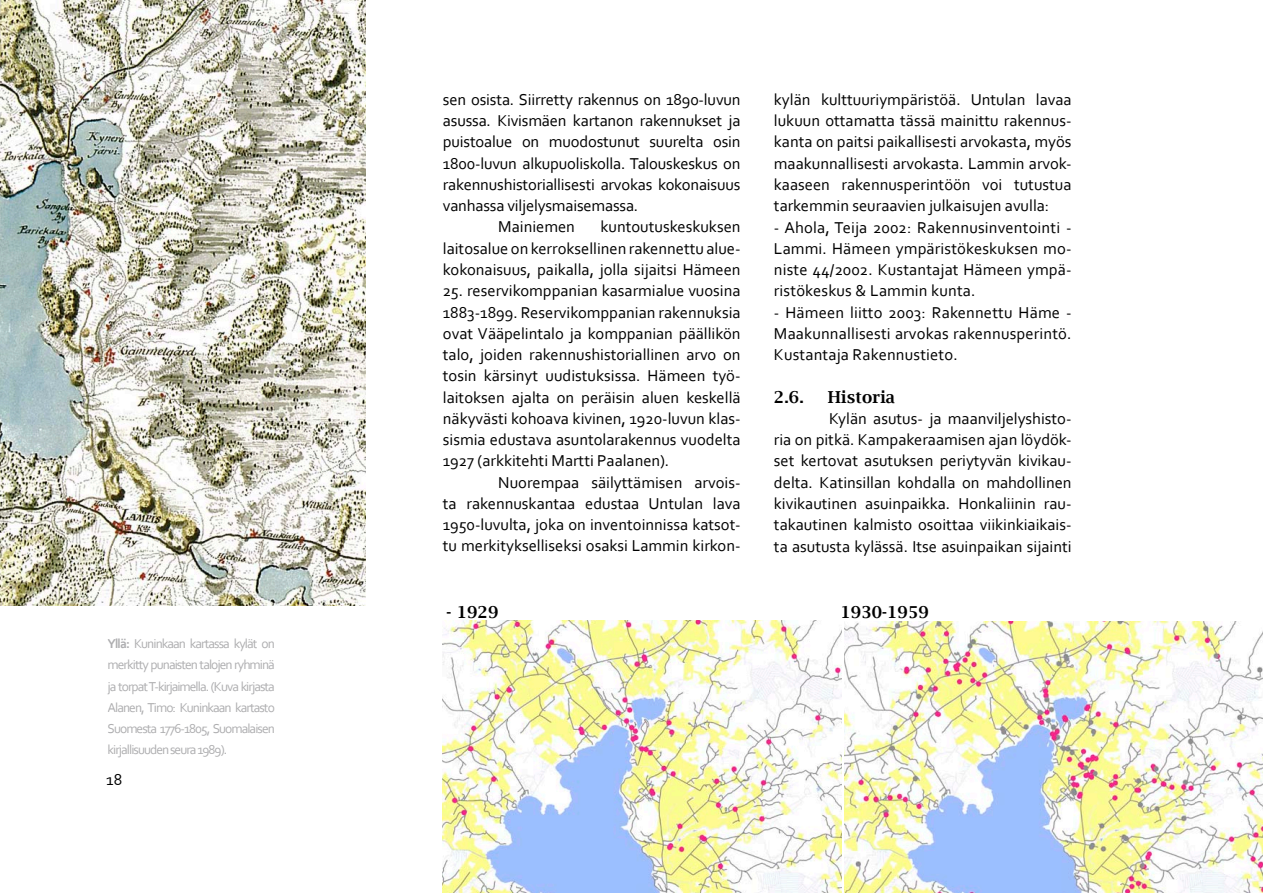
<style>
.page{position:relative;width:1263px;height:893px;background:#fff}
.page>*{position:absolute;margin:0;border:0;box-sizing:border-box;transform-origin:0 0}
.t1{font:16.5px/21.3px "Corbel";color:#000;text-align:justify}
.t2{font:600 16.5px "Lucida Bright";letter-spacing:.01em;color:#000}
.t3{font:13.5px/21.3px "Corbel";letter-spacing:-.07em;color:#aeaeb0;text-align:justify}
.s1{font-weight:700}
</style>
<div class="page">
<img style="left:0;top:0;width:366px;height:605px">
<img style="left:443px;top:621px;width:398px;height:272px">
<img style="left:845px;top:622px;width:418px;height:271px">
<p class="t3" style="left:108px;top:633px;width:169px"><span class="s1">Yllä:</span> Kuninkaan kartassa kylät on merkitty punaisten talojen ryhminä ja torpat T-kirjaimella. (Kuva kirjasta Alanen, Timo: Kuninkaan kartasto Suomesta 1776-1805, Suomalaisen kirjallisuuden seura 1989).</p>
<p class="t1" style="left:106px;top:769px;width:18px">18</p>
<p class="t1" style="left:443px;top:88px;width:299px">sen osista. Siirretty rakennus on 1890-luvun</p>
<p class="t1" style="left:443px;top:110px;width:299px">asussa. Kivismäen kartanon rakennukset ja</p>
<p class="t1" style="left:443px;top:131px;width:299px">puistoalue on muodostunut suurelta osin</p>
<p class="t1" style="left:443px;top:152px;width:299px">1800-luvun alkupuoliskolla. Talouskeskus on</p>
<p class="t1" style="left:443px;top:173px;width:299px">rakennushistoriallisesti arvokas kokonaisuus</p>
<p class="t1" style="left:443px;top:195px;width:197px">vanhassa viljelysmaisemassa.</p>
<p class="t1" style="left:498px;top:216px;width:78px">Mainiemen</p>
<p class="t1" style="left:443px;top:216px;width:299px;text-indent:158px">kuntoutuskeskuksen laitosalue on kerroksellinen rakennettu alue&shy;kokonaisuus, paikalla, jolla sijaitsi Hämeen</p>
<p class="t1" style="left:443px;top:280px;width:299px">25. reservikomppanian kasarmialue vuosina 1883-1899. Reservikomppanian rakennuksia ovat Vääpelintalo ja komppanian päällikön talo, joiden rakennushistoriallinen arvo on tosin kärsinyt uudistuksissa. Hämeen työ&shy;laitoksen ajalta on peräisin aluen keskellä näkyvästi kohoava kivinen, 1920-luvun klas&shy;sismia edustava asuntolarakennus vuodelta 1927 (arkkitehti Martti Paalanen).</p>
<p class="t1" style="left:443px;top:471px;width:299px;text-indent:55px">Nuorempaa säilyttämisen arvois&shy;ta rakennuskantaa edustaa Untulan lava 1950-luvulta, joka on inventoinnissa katsot&shy;tu merkitykselliseksi osaksi Lammin kirkon-</p>
<p class="t1" style="left:774px;top:88px;width:299px">kylän kulttuuriympäristöä. Untulan lavaa lukuun ottamatta tässä mainittu rakennus&shy;kanta on paitsi paikallisesti arvokasta, myös maakunnallisesti arvokasta. Lammin arvok&shy;kaaseen rakennusperintöön voi tutustua tarkemmin seuraavien julkaisujen avulla:</p>
<p class="t1" style="left:774px;top:216px;width:299px">- Ahola, Teija 2002: Rakennusinventointi - Lammi. Hämeen ympäristökeskuksen mo&shy;niste 44/2002. Kustantajat Hämeen ympä&shy;ristökeskus &amp; Lammin kunta.</p>
<p class="t1" style="left:774px;top:301px;width:299px">- Hämeen liitto 2003: Rakennettu Häme - Maakunnallisesti arvokas rakennusperintö.<br>Kustantaja Rakennustieto.</p>
<p class="t2" style="left:774px;top:387px;width:31px">2.6.</p>
<p class="t2" style="left:828px;top:387px;width:69px">Historia</p>
<p class="t1" style="left:774px;top:407px;width:299px;text-indent:55px">Kylän asutus- ja maanviljelyshisto&shy;ria on pitkä. Kampakeraamisen ajan löydök&shy;set kertovat asutuksen periytyvän kivikau&shy;delta. Katinsillan kohdalla on mahdollinen kivikautinen asuinpaikka. Honkaliinin rau&shy;takautinen kalmisto osoittaa viikinkiaikais&shy;ta asutusta kylässä. Itse asuinpaikan sijainti</p>
<p class="t2" style="left:446px;top:602px;width:53px">- 1929</p>
<p class="t2" style="left:840px;top:602px;width:90px">1930-1959</p>
</div>
